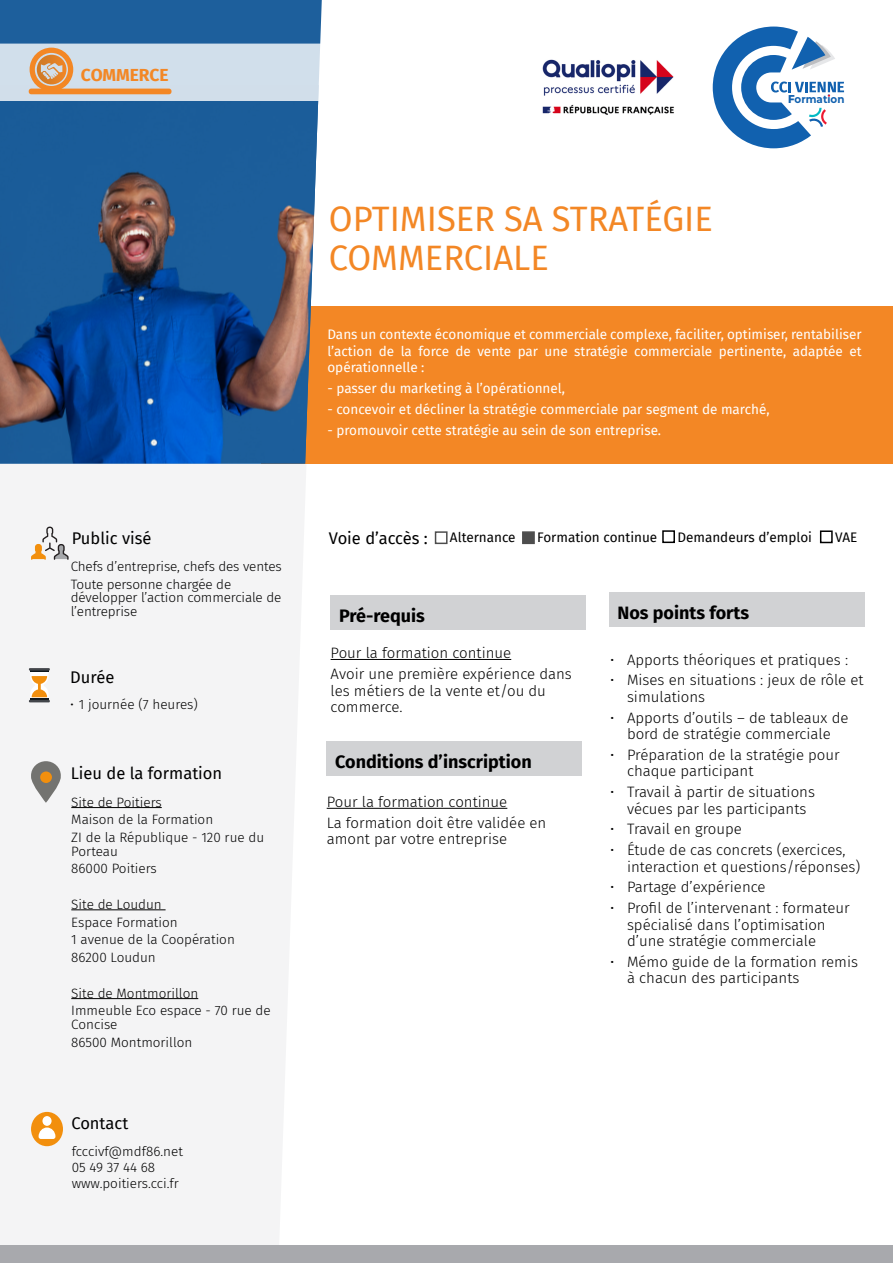
<style>
.page{position:relative;width:893px;height:1263px;background:#fff}
.page>*{position:absolute;margin:0;border:0;box-sizing:border-box;transform-origin:0 0}
.GRAND_TITRE_RUBRIQUE{font:34.5px "Fira Sans";color:#f38725}
.problematique{font:700 18px "Fira Sans";color:#000}
.t1{font:700 17.4px "Fira Sans";color:#f38725}
.problematique-2{font:16.5px "Fira Sans";color:#000}
.problematique-3{font:300 15px/16.5px "Fira Sans";color:#000}
.problematique-4{font:300 13.5px/13.5px "Fira Sans";color:#000}
.problematique-5{font:13.5px/16.5px "Fira Sans";color:#fff;text-align:justify}
.problematique-6{font:13.5px "Fira Sans";color:#000}
.t2{font:700 10.95px "Montserrat";color:#1161af;scale:.94 1}
.s1{font-weight:800;font-size:11.4px}
</style>
<div class="page">
<div style="left:0;top:463px;width:311px;height:783px;background:#f4f4f5"></div>
<div style="left:261px;top:306px;width:632px;height:157px;background:#f38725"></div>
<div style="left:0;top:0;width:322px;height:44px;background:#1d5f9c"></div>
<img style="left:0;top:101px;width:319px;height:362px">
<div style="left:0;top:1246px;width:893px;height:17px;background:#a8a9ad"></div>
<svg style="left:713px;top:27px;width:131px;height:121px"></svg>
<svg style="left:0;top:44px;width:320px;height:57px;background:#d2d8dd"></svg>
<div style="left:29px;top:89px;width:142px;height:5px;background:#f38725;border-radius:3px"></div>
<hr style="left:29px;top:668px;width:21px;height:3px;background:#42454a">
<hr style="left:29px;top:700px;width:21px;height:2px;background:#42454a">
<svg style="left:30px;top:671px;width:19px;height:29px"></svg>
<hr style="left:331px;top:659px;width:180px;height:1px;background:#000">
<div style="left:331px;top:595px;width:255px;height:34px;background:#d1d2d4"></div>
<div style="left:327px;top:741px;width:255px;height:34px;background:#d1d2d4"></div>
<hr style="left:327px;top:808px;width:180px;height:1px;background:#000">
<div style="left:522px;top:531px;width:13px;height:13px;background:#4d4d4d"></div>
<div style="left:662px;top:530px;width:13px;height:13px;border:2px solid #000"></div>
<div style="left:820px;top:530px;width:13px;height:13px;border:2px solid #000"></div>
<svg style="left:31px;top:527px;width:38px;height:33px"></svg>
<div style="left:609px;top:592px;width:255px;height:34px;background:#d1d2d4"></div>
<div style="left:31px;top:1112px;width:32px;height:34px;background:#f28f0d;border-radius:50%"></div>
<svg style="left:42px;top:1116px;width:10px;height:10px"></svg>
<svg style="left:39px;top:1127px;width:16px;height:12px"></svg>
<svg style="left:31px;top:761px;width:30px;height:42px"></svg>
<div style="left:40px;top:771px;width:12px;height:12px;background:#f28f0d;border-radius:50%"></div>
<hr style="left:71px;top:807px;width:91px;height:1px;background:#000">
<hr style="left:71px;top:909px;width:95px;height:1px;background:#000">
<hr style="left:71px;top:998px;width:127px;height:1px;background:#000">
<img style="left:542px;top:59px;width:132px;height:56px">
<p class="t1" style="left:81px;top:60px;width:89px">COMMERCE</p>
<p class="GRAND_TITRE_RUBRIQUE" style="left:329px;top:192px;width:385px">OPTIMISER SA STRATÉGIE</p>
<p class="GRAND_TITRE_RUBRIQUE" style="left:329px;top:231px;width:221px">COMMERCIALE</p>
<p class="t2" style="left:788px;top:92px;width:61px"><span class="s1">F</span>ormation</p>
<p class="problematique-5" style="left:327px;top:326px;width:536px">Dans un contexte économique et commerciale complexe, faciliter, optimiser, rentabiliser l’action de la force de vente par une stratégie commerciale pertinente, adaptée et opérationnelle :</p>
<p class="problematique-5" style="left:327px;top:380px;width:239px">- passer du marketing à l’opérationnel,</p>
<p class="problematique-5" style="left:327px;top:401px;width:444px">- concevoir et décliner la stratégie commerciale par segment de marché,</p>
<p class="problematique-5" style="left:327px;top:421px;width:335px">- promouvoir cette stratégie au sein de son entreprise.</p>
<p class="problematique-2" style="left:72px;top:526px;width:81px">Public visé</p>
<p class="problematique-2" style="left:329px;top:526px;width:100px">Voie d’accès :</p>
<p class="problematique-6" style="left:450px;top:527px;width:67px">Alternance</p>
<p class="problematique-6" style="left:537px;top:527px;width:122px">Formation continue</p>
<p class="problematique-6" style="left:677px;top:527px;width:136px">Demandeurs d’emploi</p>
<p class="problematique-6" style="left:835px;top:527px;width:24px">VAE</p>
<p class="problematique-4" style="left:71px;top:559px;width:213px">Chefs d’entreprise, chefs des ventes</p>
<p class="problematique-4" style="left:71px;top:577px;width:212px">Toute personne chargée de développer l’action commerciale de l’entreprise</p>
<p class="problematique-3" style="left:610px;top:651px;width:240px">• Apports théoriques et pratiques :</p>
<p class="problematique-3" style="left:627px;top:672px;width:238px;text-indent:-17px">• Mises en situations : jeux de rôle et simulations</p>
<p class="problematique-3" style="left:610px;top:709px;width:240px;text-align:center">• Apports d’outils – de tableaux de bord de stratégie commerciale</p>
<p class="problematique-3" style="left:627px;top:746px;width:214px;text-indent:-17px">• Préparation de la stratégie pour chaque participant</p>
<p class="problematique-3" style="left:610px;top:783px;width:206px;text-align:center">• Travail à partir de situations vécues par les participants</p>
<p class="problematique-3" style="left:610px;top:821px;width:133px">• Travail en groupe</p>
<p class="problematique-3" style="left:627px;top:841px;width:235px;text-indent:-17px">• Étude de cas concrets (exercices, interaction et questions/réponses)</p>
<p class="problematique-3" style="left:610px;top:879px;width:157px">• Partage d’expérience</p>
<p class="problematique-3" style="left:627px;top:899px;width:224px;text-indent:-17px">• Profil de l’intervenant : formateur spécialisé dans l’optimisation d’une stratégie commerciale</p>
<p class="problematique-3" style="left:627px;top:953px;width:232px;text-indent:-17px">• Mémo guide de la formation remis à chacun des participants</p>
<p class="problematique" style="left:617px;top:597px;width:133px">Nos points forts</p>
<p class="problematique" style="left:339px;top:601px;width:87px">Pré-requis</p>
<p class="problematique-3" style="left:331px;top:645px;width:182px">Pour la formation continue</p>
<p class="problematique-3" style="left:331px;top:665px;width:243px">Avoir une première expérience dans les métiers de la vente et/ou du commerce.</p>
<p class="problematique-2" style="left:70px;top:665px;width:46px">Durée</p>
<p class="problematique-4" style="left:70px;top:698px;width:129px">• 1 journée (7 heures)</p>
<p class="problematique" style="left:335px;top:747px;width:198px">Conditions d’inscription</p>
<p class="problematique-3" style="left:327px;top:794px;width:182px">Pour la formation continue</p>
<p class="problematique-3" style="left:327px;top:814px;width:221px">La formation doit être validée en amont par votre entreprise</p>
<p class="problematique-2" style="left:71px;top:761px;width:153px">Lieu de la formation</p>
<p class="problematique-4" style="left:71px;top:795px;width:92px">Site de Poitiers</p>
<p class="problematique-4" style="left:71px;top:813px;width:143px">Maison de la Formation</p>
<p class="problematique-4" style="left:71px;top:830px;width:194px">ZI de la République - 120 rue du<br>Porteau</p>
<p class="problematique-4" style="left:71px;top:862px;width:87px">86000 Poitiers</p>
<p class="problematique-4" style="left:71px;top:897px;width:92px">Site de Loudun</p>
<p class="problematique-4" style="left:71px;top:915px;width:108px">Espace Formation</p>
<p class="problematique-4" style="left:71px;top:933px;width:165px">1 avenue de la Coopération</p>
<p class="problematique-4" style="left:71px;top:950px;width:86px">86200 Loudun</p>
<p class="problematique-4" style="left:71px;top:986px;width:128px">Site de Montmorillon</p>
<p class="problematique-4" style="left:71px;top:1004px;width:201px">Immeuble Eco espace - 70 rue de<br>Concise</p>
<p class="problematique-4" style="left:71px;top:1035px;width:123px">86500 Montmorillon</p>
<p class="problematique-2" style="left:71px;top:1110px;width:58px">Contact</p>
<p class="problematique-4" style="left:72px;top:1144px;width:113px">fcccivf@mdf86.net</p>
<p class="problematique-4" style="left:72px;top:1160px;width:85px">05 49 37 44 68</p>
<p class="problematique-4" style="left:72px;top:1176px;width:109px">www.poitiers.cci.fr</p>
</div>
